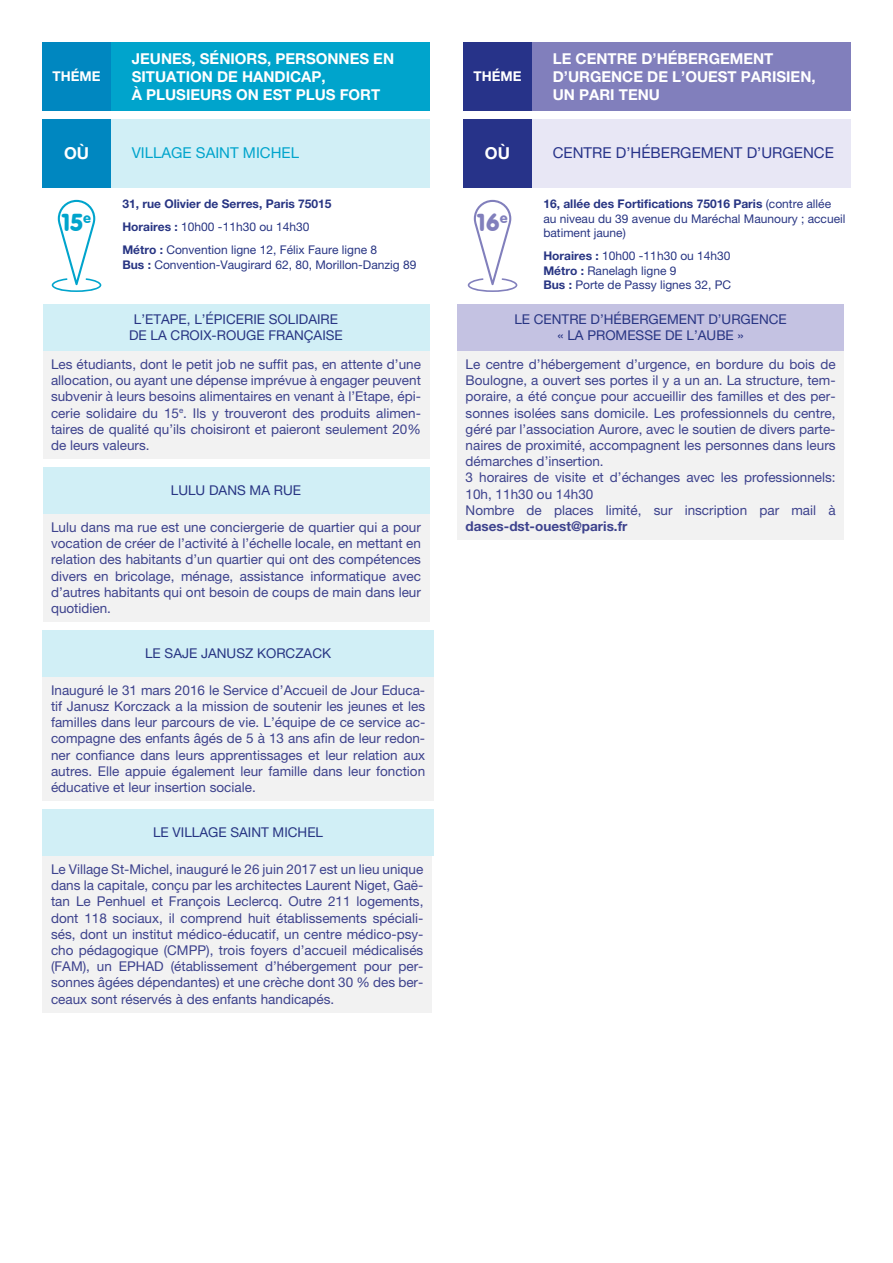
<style>
.page{position:relative;width:893px;height:1263px;background:#fff}
.page>*{position:absolute;margin:0;border:0;box-sizing:border-box;transform-origin:0 0}
.t1{font:24px "VAG Rounded BT";color:#00a4cc}
.t2{font:24px "VAG Rounded BT";color:#817fbc}
.t3{font:700 16.5px "Helvetica Neue LT Pro";color:#fff}
.t4{font:700 15px/18px "Helvetica Neue LT Pro";color:#fff}
.t5{font:15px "Helvetica Neue LT Pro";color:#273389}
.t6{font:15px "Helvetica Neue LT Pro";color:#00a4cc}
.t7{font:13.5px/16.2px "Helvetica Neue LT Pro";color:#3d428d;text-align:justify}
.t8{font:13.5px/16.2px "Helvetica Neue LT Pro";color:#283583;text-align:center}
.t9{font:700 13.5px "Helvetica Neue LT Pro";color:#3d428d}
.t10{font:700 13.5px "Helvetica Neue LT Pro";color:#fff}
.t11{font:12px/14.4px "Helvetica Neue LT Pro";color:#283583}
.s1{font-weight:700}
</style>
<div class="page">
<div style="left:43px;top:351px;width:386px;height:107px;background:#f2f2f2"></div>
<div style="left:43px;top:304px;width:386px;height:47px;background:#d1eff6"></div>
<div style="left:457px;top:351px;width:387px;height:188px;background:#f2f2f2"></div>
<div style="left:457px;top:304px;width:387px;height:47px;background:#c4c2e2"></div>
<div style="left:43px;top:514px;width:386px;height:107px;background:#f2f2f2"></div>
<div style="left:43px;top:467px;width:386px;height:47px;background:#d1eff6"></div>
<div style="left:43px;top:677px;width:391px;height:123px;background:#f2f2f2"></div>
<div style="left:43px;top:630px;width:391px;height:47px;background:#d1eff6"></div>
<div style="left:43px;top:856px;width:389px;height:156px;background:#f2f2f2"></div>
<div style="left:43px;top:809px;width:391px;height:47px;background:#d1eff6"></div>
<div style="left:111px;top:119px;width:318px;height:68px;background:#d1eff6"></div>
<div style="left:531px;top:119px;width:319px;height:68px;background:#e8e7f5"></div>
<div style="left:111px;top:43px;width:318px;height:68px;background:#00a4cc"></div>
<div style="left:531px;top:43px;width:319px;height:68px;background:#817fbc"></div>
<div style="left:43px;top:119px;width:68px;height:68px;background:#0087c0"></div>
<div style="left:463px;top:119px;width:68px;height:68px;background:#273389"></div>
<div style="left:43px;top:43px;width:68px;height:68px;background:#0087c0"></div>
<div style="left:463px;top:43px;width:68px;height:68px;background:#273389"></div>
<svg style="left:52px;top:200px;width:49px;height:92px"></svg>
<svg style="left:468px;top:200px;width:49px;height:92px"></svg>
<p class="t4" style="left:132px;top:49px;width:264px">JEUNES, SÉNIORS, PERSONNES EN<br>SITUATION DE HANDICAP,<br>À PLUSIEURS ON EST PLUS FORT</p>
<p class="t4" style="left:553px;top:49px;width:264px">LE CENTRE D’HÉBERGEMENT<br>D’URGENCE DE L’OUEST PARISIEN,<br>UN PARI TENU</p>
<p class="t10" style="left:53px;top:68px;width:49px">THÉME</p>
<p class="t10" style="left:473px;top:68px;width:49px">THÉME</p>
<p class="t3" style="left:64px;top:143px;width:27px">OÙ</p>
<p class="t3" style="left:485px;top:143px;width:27px">OÙ</p>
<p class="t6" style="left:132px;top:144px;width:169px">VILLAGE SAINT MICHEL</p>
<p class="t5" style="left:553px;top:144px;width:283px">CENTRE D’HÉBERGEMENT D’URGENCE</p>
<p class="t11" style="left:122px;top:193px;width:256px;line-height:23px"><span class="s1">31, rue Olivier de Serres, Paris 75015<br>Horaires :</span> 10h00 -11h30 ou 14h30<br><span class="s1">Métro :</span> Convention ligne 12, Félix Faure ligne 8</p>
<p class="t11" style="left:122px;top:257px;width:296px"><span class="s1">Bus :</span> Convention-Vaugirard 62, 80, Morillon-Danzig 89</p>
<h1 class="t1" style="left:62px;top:207px;width:30px">15<sup>e</sup></h1>
<h1 class="t2" style="left:478px;top:207px;width:31px">16<sup>e</sup></h1>
<p class="t8" style="left:129px;top:311px;width:215px">L’ETAPE, L’ÉPICERIE SOLIDAIRE<br>DE LA CROIX-ROUGE FRANÇAISE</p>
<p class="t11" style="left:543px;top:197px;width:304px"><span class="s1">16, allée des Fortifications 75016 Paris</span> (contre allée au niveau du 39 avenue du Maréchal Maunoury ; accueil batiment jaune)</p>
<p class="t11" style="left:543px;top:248px;width:189px"><span class="s1">Horaires :</span> 10h00 -11h30 ou 14h30<br><span class="s1">Métro :</span> Ranelagh ligne 9<br><span class="s1">Bus :</span> Porte de Passy lignes 32, PC</p>
<p class="t8" style="left:514px;top:311px;width:274px">LE CENTRE D’HÉBERGEMENT D’URGENCE « LA PROMESSE DE L’AUBE »</p>
<p class="t7" style="left:51px;top:356px;width:371px">Les étudiants, dont le petit job ne suffit pas, en attente d’une allocation, ou ayant une dépense imprévue à engager peuvent subvenir à leurs besoins alimentaires en venant à l’Etape, épi&shy;cerie solidaire du 15<sup>e</sup>. Ils y trouveront des produits alimen&shy;taires de qualité qu’ils choisiront et paieront seulement 20% de leurs valeurs.</p>
<p class="t8" style="left:171px;top:482px;width:132px">LULU DANS MA RUE</p>
<p class="t7" style="left:51px;top:519px;width:371px">Lulu dans ma rue est une conciergerie de quartier qui a pour vocation de créer de l’activité à l’échelle locale, en mettant en relation des habitants d’un quartier qui ont des compétences divers en bricolage, ménage, assistance informatique avec d’autres habitants qui ont besoin de coups de main dans leur quotidien.</p>
<p class="t8" style="left:145px;top:645px;width:188px">LE SAJE JANUSZ KORCZACK</p>
<p class="t7" style="left:51px;top:682px;width:376px">Inauguré le 31 mars 2016 le Service d’Accueil de Jour Educa&shy;tif Janusz Korczack a la mission de soutenir les jeunes et les familles dans leur parcours de vie. L’équipe de ce service ac&shy;compagne des enfants âgés de 5 à 13 ans afin de leur redon&shy;ner confiance dans leurs apprentissages et leur relation aux autres. Elle appuie également leur famille dans leur fonction éducative et leur insertion sociale.</p>
<p class="t8" style="left:153px;top:824px;width:172px">LE VILLAGE SAINT MICHEL</p>
<p class="t7" style="left:51px;top:861px;width:374px">Le Village St-Michel, inauguré le 26 juin 2017 est un lieu unique dans la capitale, conçu par les architectes Laurent Niget, Gaë&shy;tan Le Penhuel et François Leclercq. Outre 211 logements, dont 118 sociaux, il comprend huit établissements spéciali&shy;sés, dont un institut médico-éducatif, un centre médico-psy&shy;cho pédagogique (CMPP), trois foyers d’accueil médicalisés (FAM), un EPHAD (établissement d’hébergement pour per&shy;sonnes âgées dépendantes) et une crèche dont 30 % des ber&shy;ceaux sont réservés à des enfants handicapés.</p>
<p class="t7" style="left:466px;top:356px;width:371px;text-align:left">Le centre d’hébergement d’urgence, en bordure du bois de Boulogne, a ouvert ses portes il y a un an. La structure, tem&shy;poraire, a été conçue pour accueillir des familles et des per&shy;sonnes isolées sans domicile. Les professionnels du centre, géré par l’association Aurore, avec le soutien de divers parte&shy;naires de proximité, accompagnent les personnes dans leurs démarches d’insertion.<br>3 horaires de visite et d’échanges avec les professionnels:<br>10h, 11h30 ou 14h30<br>Nombre de places limité, sur inscription par mail à</p>
<p class="t9" style="left:466px;top:518px;width:163px">dases-dst-ouest@paris.fr</p>
</div>
